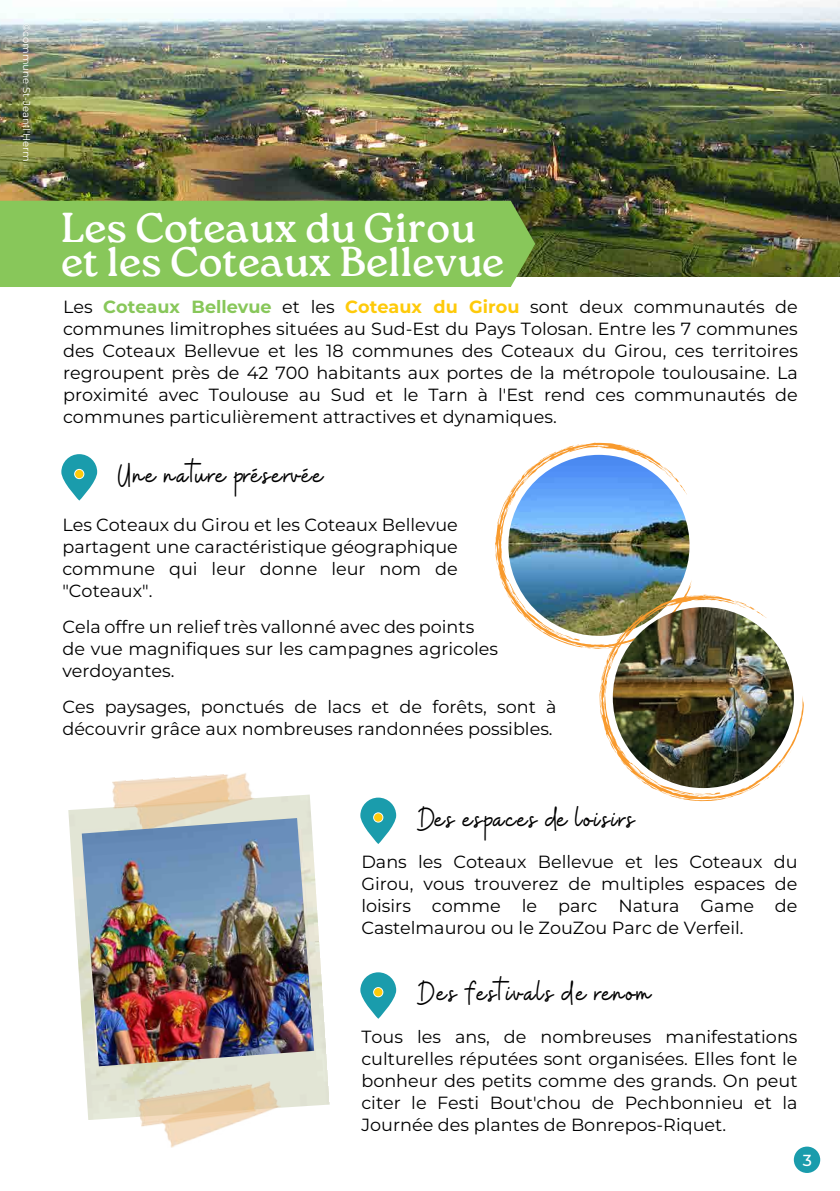
<style>
.page{position:relative;width:840px;height:1191px;background:#fff}
.page>*{position:absolute;margin:0;border:0;box-sizing:border-box;transform-origin:0 0}
.t1{font:41.6px/34px "Roca One";color:#fff}
.t2{font:34.2px "Buffalo";color:#000001}
.t3{font:17.6px/22px "Montserrat";color:#000001;text-align:justify}
.t4{font:500 16px "Montserrat";color:#fff}
.t5{font:10px "Montserrat";color:#fff}
.s1{font-weight:700;color:#88c75a}
.s2{font-weight:700;color:#feca0a}
</style>
<div class="page">
<img style="left:0;top:1px;width:839px;height:275px">
<div style="left:0;top:201px;width:535px;height:86px;background:#88c75a"></div>
<svg style="left:61px;top:454px;width:36px;height:46px"></svg>
<svg style="left:74px;top:469px;width:10px;height:10px"></svg>
<div style="left:75px;top:470px;width:8px;height:8px;background:#feca0a;border-radius:50%"></div>
<svg style="left:360px;top:797px;width:36px;height:47px"></svg>
<svg style="left:373px;top:812px;width:10px;height:10px"></svg>
<div style="left:374px;top:813px;width:8px;height:8px;background:#feca0a;border-radius:50%"></div>
<svg style="left:360px;top:972px;width:36px;height:46px"></svg>
<svg style="left:373px;top:987px;width:10px;height:10px"></svg>
<div style="left:374px;top:988px;width:8px;height:8px;background:#feca0a;border-radius:50%"></div>
<svg style="left:495px;top:443px;width:152px;height:115px"></svg>
<svg style="left:595px;top:445px;width:10px;height:4px"></svg>
<svg style="left:556px;top:444px;width:30px;height:10px"></svg>
<svg style="left:495px;top:537px;width:1px;height:13px"></svg>
<img style="left:496px;top:455px;width:196px;height:139px">
<img style="left:68px;top:794px;width:261px;height:326px">
<img style="left:137px;top:1080px;width:147px;height:68px">
<img style="left:112px;top:773px;width:144px;height:45px">
<img style="left:82px;top:818px;width:232px;height:248px">
<img style="left:599px;top:594px;width:204px;height:179px">
<svg style="left:723px;top:598px;width:43px;height:20px"></svg>
<svg style="left:685px;top:585px;width:9px;height:11px"></svg>
<img style="left:498px;top:572px;width:174px;height:91px">
<svg style="left:600px;top:709px;width:5px;height:6px"></svg>
<svg style="left:599px;top:671px;width:9px;height:32px"></svg>
<svg style="left:614px;top:746px;width:5px;height:6px"></svg>
<svg style="left:604px;top:728px;width:10px;height:12px"></svg>
<svg style="left:633px;top:746px;width:160px;height:55px"></svg>
<div style="left:793px;top:1146px;width:26px;height:27px;background:#1a9cac;border-radius:50%"></div>
<p class="t5" style="left:33px;top:23px;width:140px;rotate:90deg">©commune St-Jean-l'Herm</p>
<h1 class="t1" style="left:61px;top:215px;width:444px">Les Coteaux du Girou et les Coteaux Bellevue</h1>
<p class="t3" style="left:63px;top:295px;width:736px">Les <span class="s1">Coteaux Bellevue</span> et les <span class="s2">Coteaux du Girou</span> sont deux communautés de communes limitrophes situées au Sud-Est du Pays Tolosan. Entre les 7 communes des Coteaux Bellevue et les 18 communes des Coteaux du Girou, ces territoires regroupent près de 42 700 habitants aux portes de la métropole toulousaine. La proximité avec Toulouse au Sud et le Tarn à l'Est rend ces communautés de communes particulièrement attractives et dynamiques.</p>
<h2 class="t2" style="left:118px;top:457px;width:207px">Une nature préservée</h2>
<p class="t3" style="left:62px;top:513px;width:397px">Les Coteaux du Girou et les Coteaux Bellevue partagent une caractéristique géographique commune qui leur donne leur nom de "Coteaux".</p>
<p class="t3" style="left:62px;top:615px;width:437px;text-align:left">Cela offre un relief très vallonné avec des points de vue magnifiques sur les campagnes agricoles verdoyantes.</p>
<p class="t3" style="left:62px;top:695px;width:495px">Ces paysages, ponctués de lacs et de forêts, sont à découvrir grâce aux nombreuses randonnées possibles.</p>
<h2 class="t2" style="left:417px;top:801px;width:220px">Des espaces de loisirs</h2>
<p class="t3" style="left:361px;top:850px;width:437px">Dans les Coteaux Bellevue et les Coteaux du Girou, vous trouverez de multiples espaces de loisirs comme le parc Natura Game de Castelmaurou ou le ZouZou Parc de Verfeil.</p>
<h2 class="t2" style="left:417px;top:975px;width:236px">Des festivals de renom</h2>
<p class="t3" style="left:361px;top:1025px;width:437px">Tous les ans, de nombreuses manifestations culturelles réputées sont organisées. Elles font le bonheur des petits comme des grands. On peut citer le Festi Bout'chou de Pechbonnieu et la Journée des plantes de Bonrepos-Riquet.</p>
<p class="t4" style="left:802px;top:1149px;width:11px">3</p>
</div>
